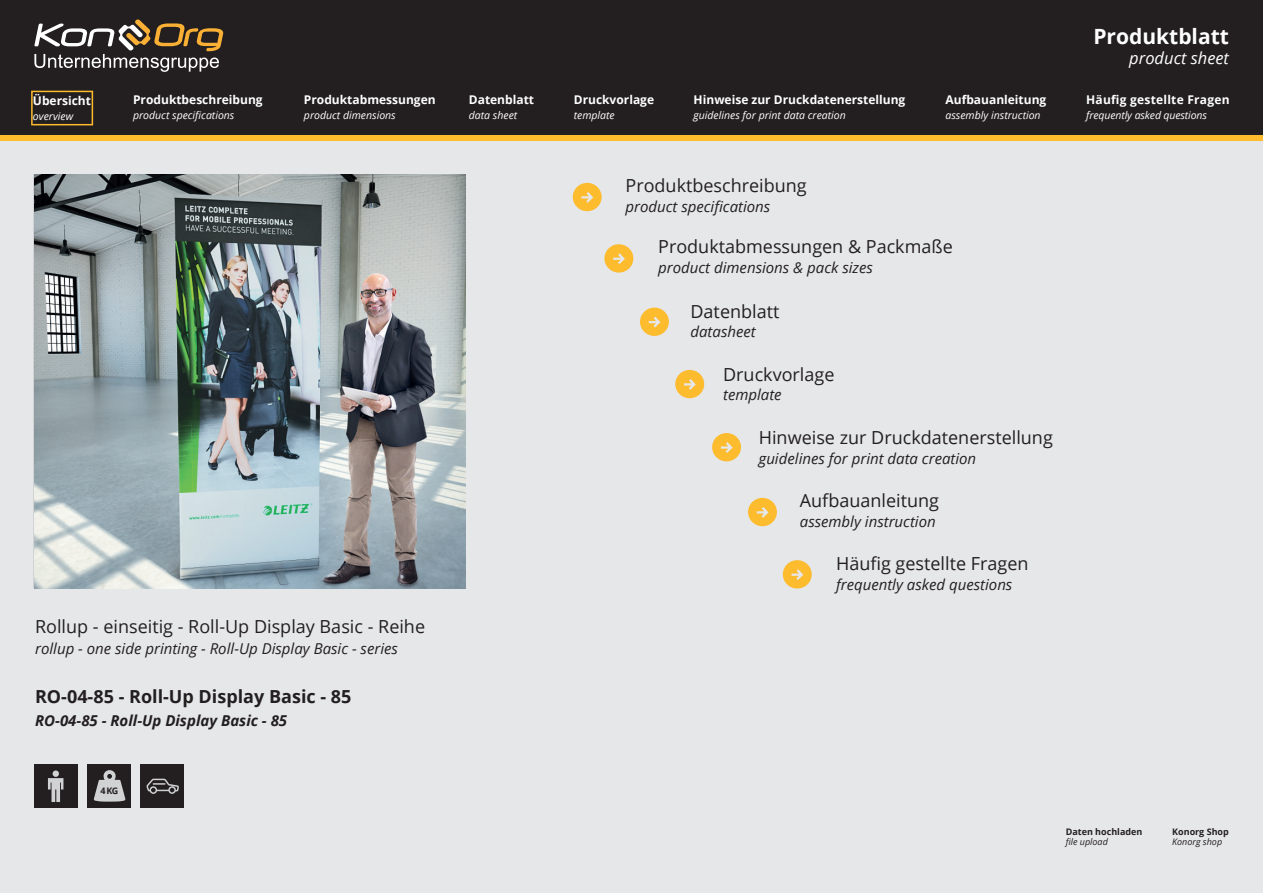
<style>
.page{position:relative;width:1263px;height:893px;background:#e6e7e9}
.page>*{position:absolute;margin:0;border:0;box-sizing:border-box;transform-origin:0 0}
.t1{font:700 21px "Open Sans";color:#fff}
.t2{font:18px "Open Sans";color:#231f20}
.t3{font:700 18px "Open Sans";color:#231f20}
.t4{font:italic 16.5px "Open Sans";color:#fff}
.t5{font:italic 15px "Open Sans";color:#231f20}
.t6{font:italic 700 15px "Open Sans";color:#231f20}
.t7{font:700 12px "Open Sans";color:#fff}
.t8{font:700 12px "Open Sans";letter-spacing:.02em;color:#fff}
.t9{font:italic 10.5px "Open Sans";color:#fff}
.t10{font:700 9px "Open Sans";color:#231f20}
.t11{font:italic 9px "Open Sans";color:#231f20}
</style>
<div class="page">
<div style="left:0;top:0;width:1263px;height:140px;background:#231f20"></div>
<div style="left:0;top:135px;width:1263px;height:6px;background:#fdbb2e"></div>
<svg style="left:34px;top:19px;width:190px;height:53px"></svg>
<img style="left:34px;top:174px;width:432px;height:414px">
<div style="left:34px;top:764px;width:44px;height:44px;background:#231f20"></div>
<div style="left:87px;top:764px;width:44px;height:44px;background:#231f20"></div>
<div style="left:140px;top:764px;width:44px;height:44px;background:#231f20"></div>
<div style="left:53px;top:770px;width:6px;height:7px;background:#d1d2d4;border-radius:50%"></div>
<svg style="left:48px;top:778px;width:16px;height:24px"></svg>
<svg style="left:146px;top:779px;width:33px;height:15px"></svg>
<div style="left:31px;top:91px;width:62px;height:34px;border:2px solid #fdbb2e"></div>
<svg style="left:573px;top:183px;width:29px;height:28px"></svg>
<svg style="left:604px;top:244px;width:29px;height:29px"></svg>
<svg style="left:640px;top:308px;width:29px;height:28px"></svg>
<svg style="left:675px;top:370px;width:29px;height:28px"></svg>
<svg style="left:712px;top:433px;width:29px;height:28px"></svg>
<svg style="left:748px;top:498px;width:29px;height:28px"></svg>
<svg style="left:783px;top:560px;width:29px;height:28px"></svg>
<svg style="left:94px;top:770px;width:31px;height:32px"></svg>
<p class="t7" style="left:33px;top:92px;width:60px">Übersicht</p>
<p class="t9" style="left:33px;top:109px;width:42px">overview</p>
<p class="t7" style="left:133px;top:91px;width:131px">Produktbeschreibung</p>
<p class="t9" style="left:133px;top:108px;width:103px">product specifications</p>
<p class="t7" style="left:304px;top:91px;width:133px">Produktabmessungen</p>
<p class="t9" style="left:304px;top:108px;width:93px">product dimensions</p>
<p class="t7" style="left:469px;top:91px;width:67px">Datenblatt</p>
<p class="t9" style="left:469px;top:108px;width:50px">data sheet</p>
<p class="t2" style="left:35px;top:614px;width:392px">Rollup - einseitig - Roll-Up Display Basic - Reihe</p>
<p class="t5" style="left:35px;top:638px;width:364px">rollup - one side printing - Roll-Up Display Basic - series</p>
<p class="t3" style="left:35px;top:684px;width:318px">RO-04-85 - Roll-Up Display Basic - 85</p>
<p class="t6" style="left:35px;top:710px;width:254px">RO-04-85 - Roll-Up Display Basic - 85</p>
<p class="t10" style="left:101px;top:784px;width:19px">4 KG</p>
<h1 class="t1" style="left:1093px;top:22px;width:137px">Produktblatt</h1>
<p class="t4" style="left:1129px;top:47px;width:101px">product sheet</p>
<p class="t7" style="left:574px;top:91px;width:82px">Druckvorlage</p>
<p class="t9" style="left:574px;top:108px;width:42px">template</p>
<p class="t7" style="left:694px;top:91px;width:213px">Hinweise zur Druckdatenerstellung</p>
<p class="t9" style="left:694px;top:108px;width:154px">guidelines for print data creation</p>
<p class="t7" style="left:945px;top:91px;width:102px">Aufbauanleitung</p>
<p class="t9" style="left:945px;top:108px;width:97px">assembly instruction</p>
<p class="t8" style="left:1086px;top:91px;width:145px">Häufig gestellte Fragen</p>
<p class="t9" style="left:1086px;top:108px;width:122px">frequently asked questions</p>
<p class="t2" style="left:625px;top:173px;width:183px">Produktbeschreibung</p>
<p class="t5" style="left:625px;top:196px;width:146px">product specifications</p>
<p class="t2" style="left:658px;top:234px;width:296px">Produktabmessungen &amp; Packmaße</p>
<p class="t5" style="left:658px;top:257px;width:216px">product dimensions &amp; pack sizes</p>
<p class="t2" style="left:690px;top:299px;width:90px">Datenblatt</p>
<p class="t5" style="left:690px;top:322px;width:67px">datasheet</p>
<p class="t2" style="left:723px;top:362px;width:113px">Druckvorlage</p>
<p class="t5" style="left:723px;top:385px;width:60px">template</p>
<p class="t2" style="left:759px;top:425px;width:296px">Hinweise zur Druckdatenerstellung</p>
<p class="t5" style="left:759px;top:448px;width:219px">guidelines for print data creation</p>
<p class="t2" style="left:800px;top:488px;width:141px">Aufbauanleitung</p>
<p class="t5" style="left:800px;top:511px;width:137px">assembly instruction</p>
<p class="t2" style="left:836px;top:552px;width:194px">Häufig gestellte Fragen</p>
<p class="t5" style="left:836px;top:574px;width:178px">frequently asked questions</p>
<p class="t10" style="left:1066px;top:825px;width:78px">Daten hochladen</p>
<p class="t11" style="left:1066px;top:836px;width:44px">file upload</p>
<p class="t10" style="left:1172px;top:825px;width:58px">Konorg Shop</p>
<p class="t11" style="left:1172px;top:836px;width:52px">Konorg shop</p>
</div>
